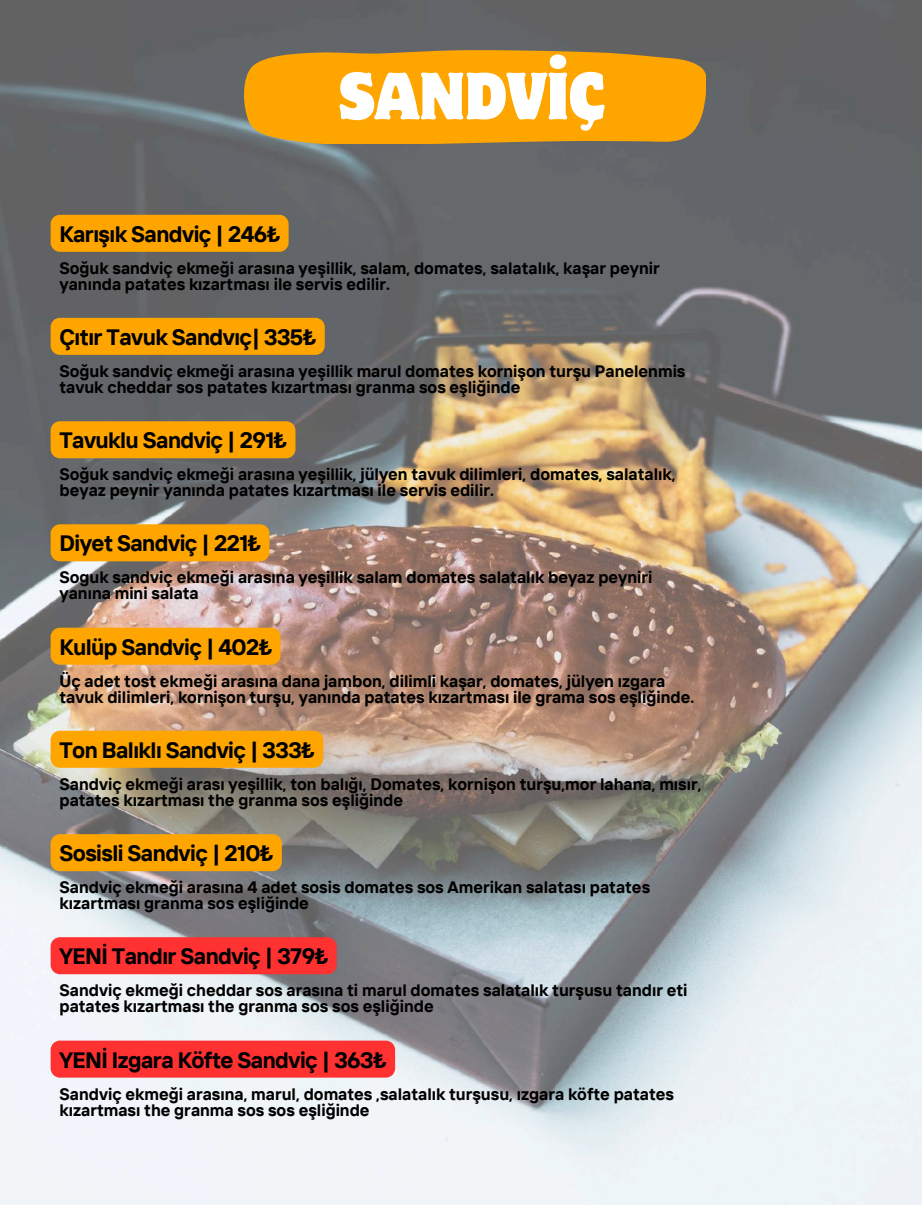
<style>
.page{position:relative;width:922px;height:1205px;background:#fff}
.page>*{position:absolute;margin:0;border:0;box-sizing:border-box;transform-origin:0 0}
.t1{font:semi-condensed 59.12px "Motter Corpus Std";color:#fff}
.t2{font:700 22.25px "TT Interphases";letter-spacing:-.025em;color:#000}
.t3{font:700 16.5px/16px "TT Interphases";color:#000}
</style>
<div class="page">
<img style="left:0;top:0;width:922px;height:1205px">
<svg style="left:243px;top:50px;width:462px;height:93px;background:#f3a007"></svg>
<div style="left:51px;top:215px;width:237px;height:37px;background:#ffa500;border-radius:9px"></div>
<div style="left:51px;top:318px;width:274px;height:37px;background:#ffa500"></div>
<div style="left:51px;top:421px;width:244px;height:37px;background:#ffa500;border-radius:9px"></div>
<div style="left:51px;top:524px;width:218px;height:37px;background:#ffa500;border-radius:9px"></div>
<div style="left:51px;top:628px;width:229px;height:37px;background:#ffa500;border-radius:9px"></div>
<div style="left:51px;top:731px;width:272px;height:37px;background:#ffa500"></div>
<div style="left:51px;top:834px;width:231px;height:37px;background:#ffa500;border-radius:9px"></div>
<div style="left:51px;top:937px;width:285px;height:37px;background:#ff3131"></div>
<div style="left:51px;top:1040px;width:344px;height:37px;background:#ff3131"></div>
<h1 class="t1" style="left:548px;top:22px;width:22px">.</h1>
<h1 class="t1" style="left:339px;top:73px;width:268px">SANDVIÇ</h1>
<h2 class="t2" style="left:59px;top:219px;width:222px">Karışık Sandviç | 246₺</h2>
<p class="t3" style="left:59px;top:260px;width:601px">Soğuk sandviç ekmeği arasına yeşillik, salam, domates, salatalık, kaşar peynir yanında patates kızartması ile servis edilir.</p>
<h2 class="t2" style="left:59px;top:322px;width:258px">Çıtır Tavuk Sandvıç| 335₺</h2>
<p class="t3" style="left:59px;top:363px;width:627px">Soğuk sandviç ekmeği arasına yeşillik marul domates kornişon turşu Panelenmis tavuk cheddar sos patates kızartması granma sos eşliğinde</p>
<h2 class="t2" style="left:59px;top:426px;width:229px">Tavuklu Sandviç | 291₺</h2>
<p class="t3" style="left:59px;top:466px;width:617px">Soğuk sandviç ekmeği arasına yeşillik, jülyen tavuk dilimleri, domates, salatalık, beyaz peynir yanında patates kızartması ile servis edilir.</p>
<h2 class="t2" style="left:59px;top:529px;width:203px">Diyet Sandviç | 221₺</h2>
<p class="t3" style="left:59px;top:569px;width:594px">Soguk sandviç ekmeği arasına yeşillik salam domates salatalık beyaz peyniri yanına mini salata</p>
<h2 class="t2" style="left:59px;top:632px;width:214px">Kulüp Sandviç | 402₺</h2>
<p class="t3" style="left:59px;top:672px;width:636px">Üç adet tost ekmeği arasına dana jambon, dilimli kaşar, domates, jülyen ızgara tavuk dilimleri, kornişon turşu, yanında patates kızartması ile grama sos eşliğinde.</p>
<h2 class="t2" style="left:59px;top:735px;width:257px">Ton Balıklı Sandviç | 333₺</h2>
<p class="t3" style="left:59px;top:775px;width:643px">Sandviç ekmeği arası yeşillik, ton balığı, Domates, kornişon turşu,mor lahana, mısır, patates kızartması the granma sos eşliğinde</p>
<h2 class="t2" style="left:59px;top:839px;width:215px">Sosisli Sandviç | 210₺</h2>
<p class="t3" style="left:59px;top:879px;width:592px">Sandviç ekmeği arasına 4 adet sosis domates sos Amerikan salatası patates kızartması granma sos eşliğinde</p>
<h2 class="t2" style="left:59px;top:942px;width:270px">YENİ Tandır Sandviç | 379₺</h2>
<p class="t3" style="left:59px;top:982px;width:629px">Sandviç ekmeği cheddar sos arasına ti marul domates salatalık turşusu tandır eti patates kızartması the granma sos sos eşliğinde</p>
<h2 class="t2" style="left:59px;top:1045px;width:329px">YENİ Izgara Köfte Sandviç | 363₺</h2>
<p class="t3" style="left:59px;top:1085px;width:616px">Sandviç ekmeği arasına, marul, domates ,salatalık turşusu, ızgara köfte patates kızartması the granma sos sos eşliğinde</p>
</div>
